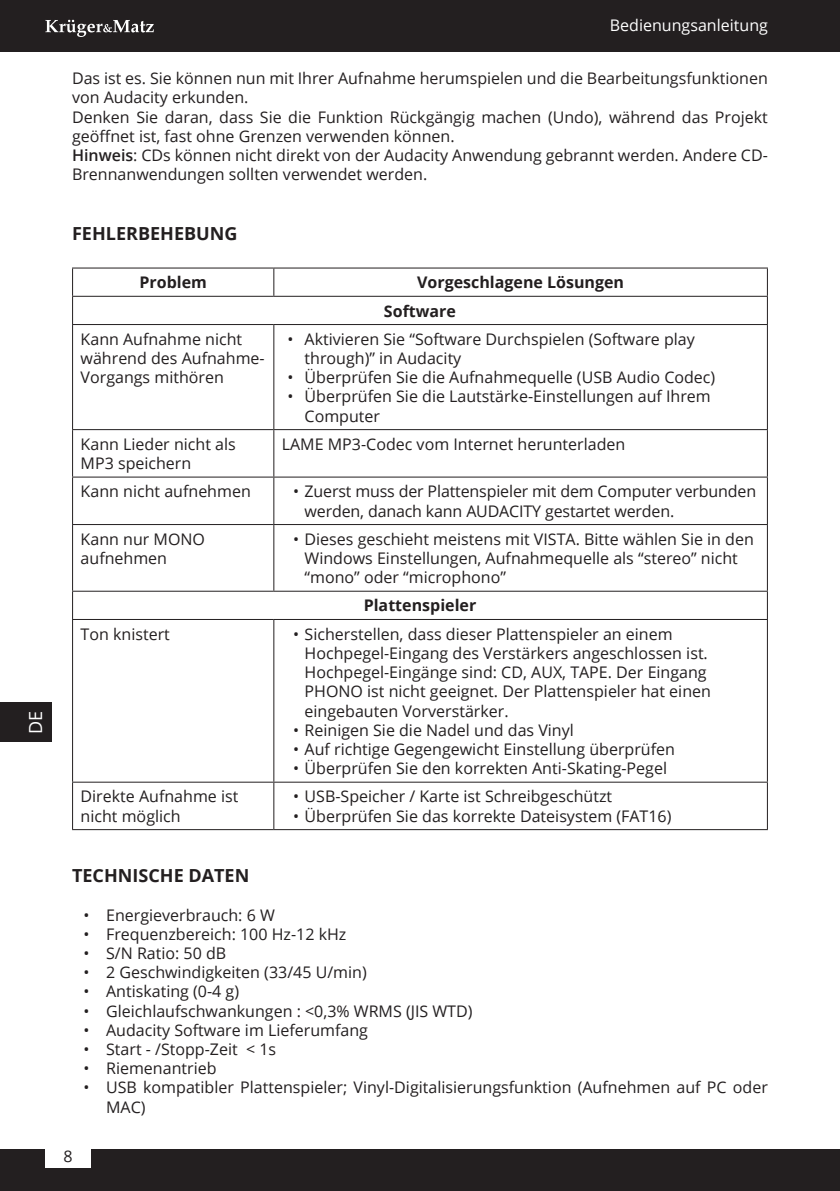
<style>
.page{position:relative;width:840px;height:1191px;background:#fff}
.page>*{position:absolute;margin:0;border:0;box-sizing:border-box;transform-origin:0 0}
.t1{font:700 18px "Open Sans";color:#231f20}
.t2{font:18px "Open Sans";color:#fff}
.t3{font:16px/19.2px "Open Sans";color:#231f20}
.t4{font:700 16px/28.2px "Open Sans";color:#231f20}
.t5{font:16px "Open Sans";color:#fff}
.s1{font-weight:600}
</style>
<div class="page">
<div style="left:0;top:1149px;width:839px;height:42px;background:#231f20"></div>
<div style="left:0;top:0;width:839px;height:51px;background:#231f20"></div>
<svg style="left:45px;top:20px;width:109px;height:17px"></svg>
<div style="left:45px;top:1144px;width:46px;height:24px;background:#fff"></div>
<div style="left:0;top:702px;width:51px;height:40px;background:#231f20"></div>
<hr style="left:72px;top:267px;width:202px;height:1px;background:#231f20">
<hr style="left:274px;top:267px;width:493px;height:1px;background:#231f20">
<svg style="left:273px;top:268px;width:1px;height:28px"></svg>
<hr style="left:72px;top:296px;width:202px;height:1px;background:#231f20">
<svg style="left:72px;top:268px;width:1px;height:56px"></svg>
<hr style="left:274px;top:296px;width:493px;height:1px;background:#231f20">
<svg style="left:766px;top:268px;width:1px;height:56px"></svg>
<hr style="left:72px;top:324px;width:202px;height:1px;background:#231f20">
<hr style="left:72px;top:325px;width:1px;height:104px;background:#231f20">
<hr style="left:274px;top:324px;width:493px;height:1px;background:#231f20">
<hr style="left:273px;top:325px;width:1px;height:104px;background:#231f20">
<hr style="left:766px;top:325px;width:1px;height:104px;background:#231f20">
<hr style="left:72px;top:429px;width:202px;height:1px;background:#231f20">
<hr style="left:72px;top:430px;width:1px;height:46px;background:#231f20">
<hr style="left:274px;top:429px;width:493px;height:1px;background:#231f20">
<hr style="left:273px;top:430px;width:1px;height:46px;background:#231f20">
<hr style="left:766px;top:430px;width:1px;height:46px;background:#231f20">
<hr style="left:72px;top:476px;width:202px;height:1px;background:#231f20">
<hr style="left:72px;top:477px;width:1px;height:47px;background:#231f20">
<hr style="left:274px;top:476px;width:493px;height:1px;background:#231f20">
<hr style="left:273px;top:477px;width:1px;height:47px;background:#231f20">
<hr style="left:766px;top:477px;width:1px;height:47px;background:#231f20">
<hr style="left:72px;top:524px;width:202px;height:1px;background:#231f20">
<hr style="left:72px;top:525px;width:1px;height:65px;background:#231f20">
<hr style="left:274px;top:524px;width:493px;height:1px;background:#231f20">
<hr style="left:273px;top:525px;width:1px;height:65px;background:#231f20">
<hr style="left:766px;top:525px;width:1px;height:65px;background:#231f20">
<hr style="left:72px;top:590px;width:202px;height:1px;background:#231f20">
<svg style="left:72px;top:591px;width:1px;height:28px"></svg>
<hr style="left:274px;top:590px;width:493px;height:1px;background:#231f20">
<svg style="left:766px;top:591px;width:1px;height:28px"></svg>
<hr style="left:72px;top:619px;width:202px;height:1px;background:#231f20">
<hr style="left:72px;top:620px;width:1px;height:161px;background:#231f20">
<hr style="left:274px;top:619px;width:493px;height:1px;background:#231f20">
<hr style="left:273px;top:620px;width:1px;height:161px;background:#231f20">
<hr style="left:766px;top:620px;width:1px;height:161px;background:#231f20">
<hr style="left:72px;top:781px;width:202px;height:1px;background:#231f20">
<hr style="left:72px;top:782px;width:1px;height:47px;background:#231f20">
<hr style="left:274px;top:781px;width:493px;height:1px;background:#231f20">
<hr style="left:273px;top:782px;width:1px;height:47px;background:#231f20">
<hr style="left:766px;top:782px;width:1px;height:47px;background:#231f20">
<hr style="left:72px;top:829px;width:202px;height:1px;background:#231f20">
<hr style="left:274px;top:829px;width:493px;height:1px;background:#231f20">
<p class="t2" style="left:28px;top:734px;width:25px;rotate:-90deg">DE</p>
<p class="t5" style="left:609px;top:18px;width:159px">Bedienungsanleitung</p>
<p class="t3" style="left:72px;top:70px;width:697px">Das ist es. Sie können nun mit Ihrer Aufnahme herumspielen und die Bearbeitungsfunktionen von Audacity erkunden.<br>Denken Sie daran, dass Sie die Funktion Rückgängig machen (Undo), während das projekt geöffnet ist, fast ohne Grenzen verwenden können.<br><span class="s1">Hinweis</span>: CDs können nicht direkt von der Audacity Anwendung gebrannt werden. Andere CD-Brennanwendungen sollten verwendet werden.</p>
<p class="t1" style="left:72px;top:226px;width:167px">FEHLERBEHEBUNG</p>
<p class="t4" style="left:139px;top:270px;width:69px">Problem</p>
<p class="t4" style="left:384px;top:270px;width:241px;text-indent:33px">Vorgeschlagene Lösungen<br>Software</p>
<p class="t3" style="left:81px;top:331px;width:185px">Kann Aufnahme nicht während des Aufnahme-<br>Vorgangs mithören</p>
<p class="t3" style="left:304px;top:329px;width:391px;text-indent:-17px">• Aktivieren Sie “Software Durchspielen (Software play through)” in Audacity</p>
<p class="t3" style="left:287px;top:367px;width:429px">• Überprüfen Sie die Aufnahmequelle (USB Audio Codec)</p>
<p class="t3" style="left:304px;top:386px;width:407px;text-indent:-17px">• Überprüfen Sie die Lautstärke-Einstellungen auf Ihrem<br>Computer</p>
<p class="t3" style="left:81px;top:436px;width:157px">Kann Lieder nicht als<br>Mp3 speichern</p>
<p class="t3" style="left:282px;top:436px;width:345px">LAME Mp3-Codec vom Internet herunterladen</p>
<p class="t3" style="left:81px;top:483px;width:172px">Kann nicht aufnehmen</p>
<p class="t3" style="left:304px;top:481px;width:453px;text-indent:-11px">• zuerst muss der plattenspieler mit dem Computer verbunden werden, danach kann AUDACITY gestartet werden.</p>
<p class="t3" style="left:81px;top:531px;width:126px">Kann nur MONO aufnehmen</p>
<p class="t3" style="left:304px;top:529px;width:450px;text-indent:-11px">• Dieses geschieht meistens mit VISTA. Bitte wählen Sie in den<br>Windows Einstellungen, Aufnahmequelle als “stereo” nicht “mono” oder “microphono”</p>
<p class="t4" style="left:363px;top:593px;width:114px">Plattenspieler</p>
<p class="t3" style="left:81px;top:626px;width:91px">Ton knistert</p>
<p class="t3" style="left:304px;top:624px;width:407px;text-indent:-11px">• Sicherstellen, dass dieser plattenspieler an einem Hochpegel-Eingang des Verstärkers angeschlossen ist.<br>Hochpegel-Eingänge sind: CD, AUX, TApE. Der Eingang pHONO ist nicht geeignet. Der plattenspieler hat einen eingebauten Vorverstärker.</p>
<p class="t3" style="left:293px;top:720px;width:282px">• Reinigen Sie die Nadel und das Vinyl</p>
<p class="t3" style="left:293px;top:739px;width:383px">• Auf richtige Gegengewicht Einstellung überprüfen</p>
<p class="t3" style="left:293px;top:758px;width:375px">• Überprüfen Sie den korrekten Anti-Skating-pegel</p>
<p class="t3" style="left:81px;top:788px;width:159px">Direkte Aufnahme ist nicht möglich</p>
<p class="t3" style="left:293px;top:786px;width:320px">• USB-Speicher / Karte ist Schreibgeschützt</p>
<p class="t3" style="left:293px;top:805px;width:379px">• Überprüfen Sie das korrekte Dateisystem (FAT16)</p>
<p class="t1" style="left:72px;top:868px;width:179px">TECHNISCHE DATEN</p>
<p class="t3" style="left:83px;top:904px;width:193px">• Energieverbrauch: 6 W</p>
<p class="t3" style="left:83px;top:924px;width:264px">• Frequenzbereich: 100 Hz-12 kHz</p>
<p class="t3" style="left:83px;top:943px;width:144px">• S/N Ratio: 50 dB</p>
<p class="t3" style="left:83px;top:962px;width:285px">• 2 Geschwindigkeiten (33/45 U/min)</p>
<p class="t3" style="left:83px;top:981px;width:157px">• Antiskating (0-4 g)</p>
<p class="t3" style="left:83px;top:1000px;width:390px">• Gleichlaufschwankungen : &lt;0,3% WRMS (jIS WTD)</p>
<p class="t3" style="left:83px;top:1020px;width:286px">• Audacity Software im Lieferumfang</p>
<p class="t3" style="left:83px;top:1039px;width:194px">• Start - /Stopp-zeit &lt; 1s</p>
<p class="t3" style="left:83px;top:1058px;width:134px">• Riemenantrieb</p>
<p class="t3" style="left:106px;top:1077px;width:663px;text-indent:-23px">• USB kompatibler plattenspieler; Vinyl-Digitalisierungsfunktion (Aufnehmen auf pC oder<br>MAC)</p>
<p class="t3" style="left:63px;top:1148px;width:11px">8</p>
</div>
